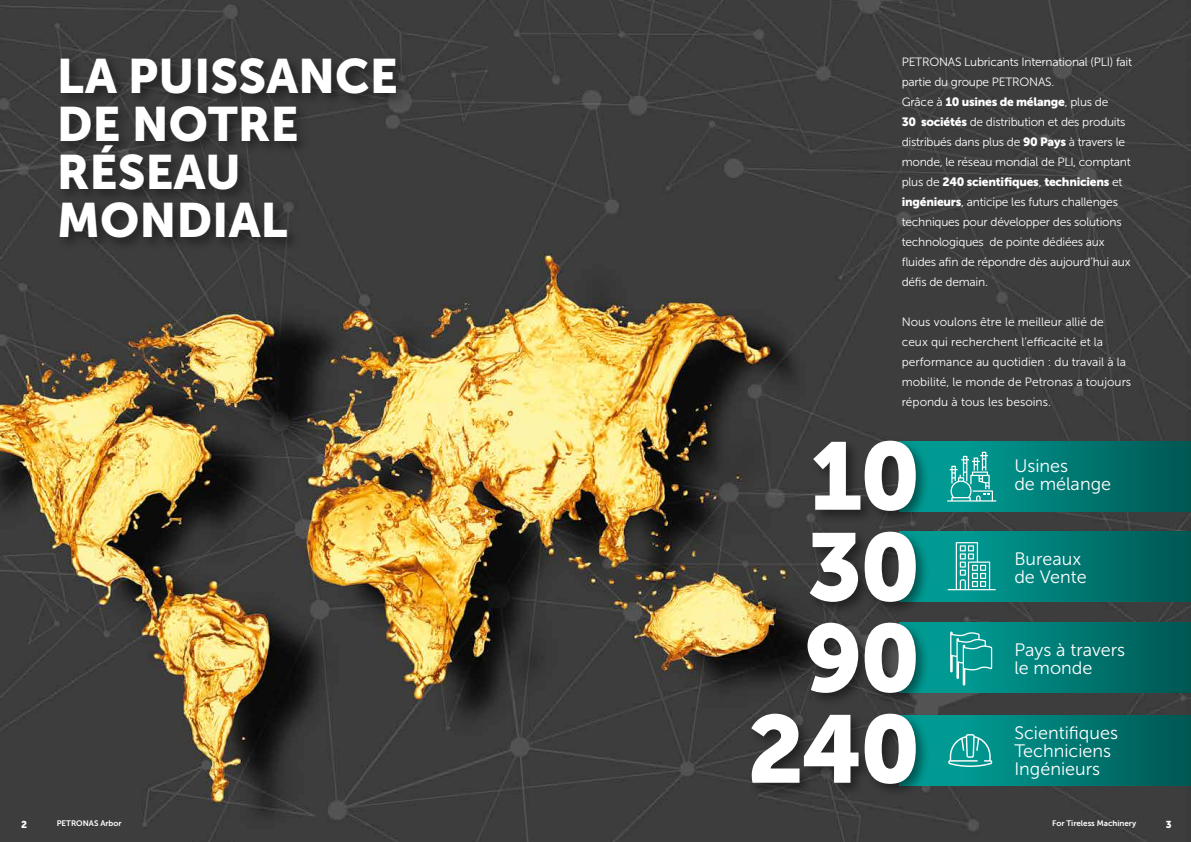
<style>
.page{position:relative;width:1191px;height:842px;background:#fff}
.page>*{position:absolute;margin:0;border:0;box-sizing:border-box;transform-origin:0 0}
.t1{font:95px/182px "Museo Sans 900";letter-spacing:-.03em;color:#fff}
.t2{font:48px/48px "Museo Sans 900";color:#fff}
.t3{font:18px/18px "Museo Sans 300";color:#fff}
.t4{font:12px/20px "Museo Sans 300";letter-spacing:-.02em;color:#fff}
.t5{font:12px/20px "Museo Sans 300";color:#fff}
.t6{font:12px "Museo Sans 900";letter-spacing:-.02em;color:#fff}
.t7{font:10px "Museo Sans 900";color:#fff}
.t8{font:8px "Museo Sans 700";color:#fff}
.s1{font-family:"Museo Sans 300"}
.s2{font-family:"Museo Sans 900"}
</style>
<div class="page">
<img style="left:0;top:0;width:1191px;height:842px">
<svg style="left:931px;top:442px;width:260px;height:69px;background:#007772"></svg>
<svg style="left:931px;top:532px;width:260px;height:69px;background:#007872"></svg>
<svg style="left:931px;top:623px;width:260px;height:69px;background:#007872"></svg>
<svg style="left:931px;top:716px;width:260px;height:69px;background:#007a74"></svg>
<div style="left:810px;top:437px;width:121px;height:89px;background:#000;opacity:.45"></div>
<div style="left:803px;top:619px;width:128px;height:89px;background:#000;opacity:.45"></div>
<div style="left:807px;top:528px;width:124px;height:89px;background:#000;opacity:.45"></div>
<div style="left:748px;top:710px;width:183px;height:89px;background:#000;opacity:.45"></div>
<svg style="left:948px;top:734px;width:44px;height:33px"></svg>
<svg style="left:950px;top:631px;width:42px;height:54px;background:#2ea9a4"></svg>
<svg style="left:947px;top:452px;width:49px;height:50px;background:#3aaea9"></svg>
<svg style="left:947px;top:542px;width:48px;height:48px;background:#3cafaa"></svg>
<div style="left:56px;top:54px;width:354px;height:198px;background:#000;opacity:.45"></div>
<h2 class="t2" style="left:57px;top:52px;width:343px">LA PUISSANCE<br>DE NOTRE<br>RÉSEAU<br>MONDIAL</h2>
<p class="t4" style="left:901px;top:52px;width:232px">PETRONAS Lubricants International (PLI) fait partie du groupe PETRONAS.</p>
<p class="t6" style="left:901px;top:95px;width:208px"><span class="s1">Grâce à</span> 10 usines de mélange<span class="s1">, plus de</span></p>
<p class="t4" style="left:901px;top:112px;width:230px"><span class="s2">30 sociétés</span> de distribution et des produits distribués dans plus de <span class="s2">90 Pays</span> à travers le monde, le réseau mondial de PLI, comptant</p>
<p class="t6" style="left:901px;top:175px;width:222px"><span class="s1">plus de</span> 240 scientifiques<span class="s1">,</span> techniciens <span class="s1">et</span></p>
<p class="t4" style="left:901px;top:192px;width:230px"><span class="s2">ingénieurs</span>, anticipe les futurs challenges techniques pour développer des solutions technologiques de pointe dédiées aux fluides afin de répondre dès aujourd’hui aux défis de demain.</p>
<p class="t5" style="left:901px;top:312px;width:231px">Nous voulons être le meilleur allié de ceux qui recherchent l’efficacité et la performance au quotidien : du travail à la mobilité, le monde de Petronas a toujours répondu à tous les besoins.</p>
<h1 class="t1" style="left:804px;top:385px;width:118px">10<br>90</h1>
<h1 class="t1" style="left:747px;top:476px;width:175px;text-align:right">30<br>240</h1>
<h3 class="t3" style="left:1014px;top:457px;width:98px">Usines<br>de mélange</h3>
<h3 class="t3" style="left:1014px;top:550px;width:74px">Bureaux de Vente</h3>
<h3 class="t3" style="left:1014px;top:641px;width:112px">Pays à travers le monde</h3>
<h3 class="t3" style="left:1014px;top:724px;width:105px">Scientifiques<br>Techniciens<br>Ingénieurs</h3>
<p class="t7" style="left:21px;top:818px;width:8px">2</p>
<p class="t8" style="left:57px;top:819px;width:66px">PETRONAS Arbor</p>
<p class="t8" style="left:1052px;top:819px;width:86px">For Tireless Machinery</p>
<p class="t7" style="left:1166px;top:818px;width:7px">3</p>
</div>
